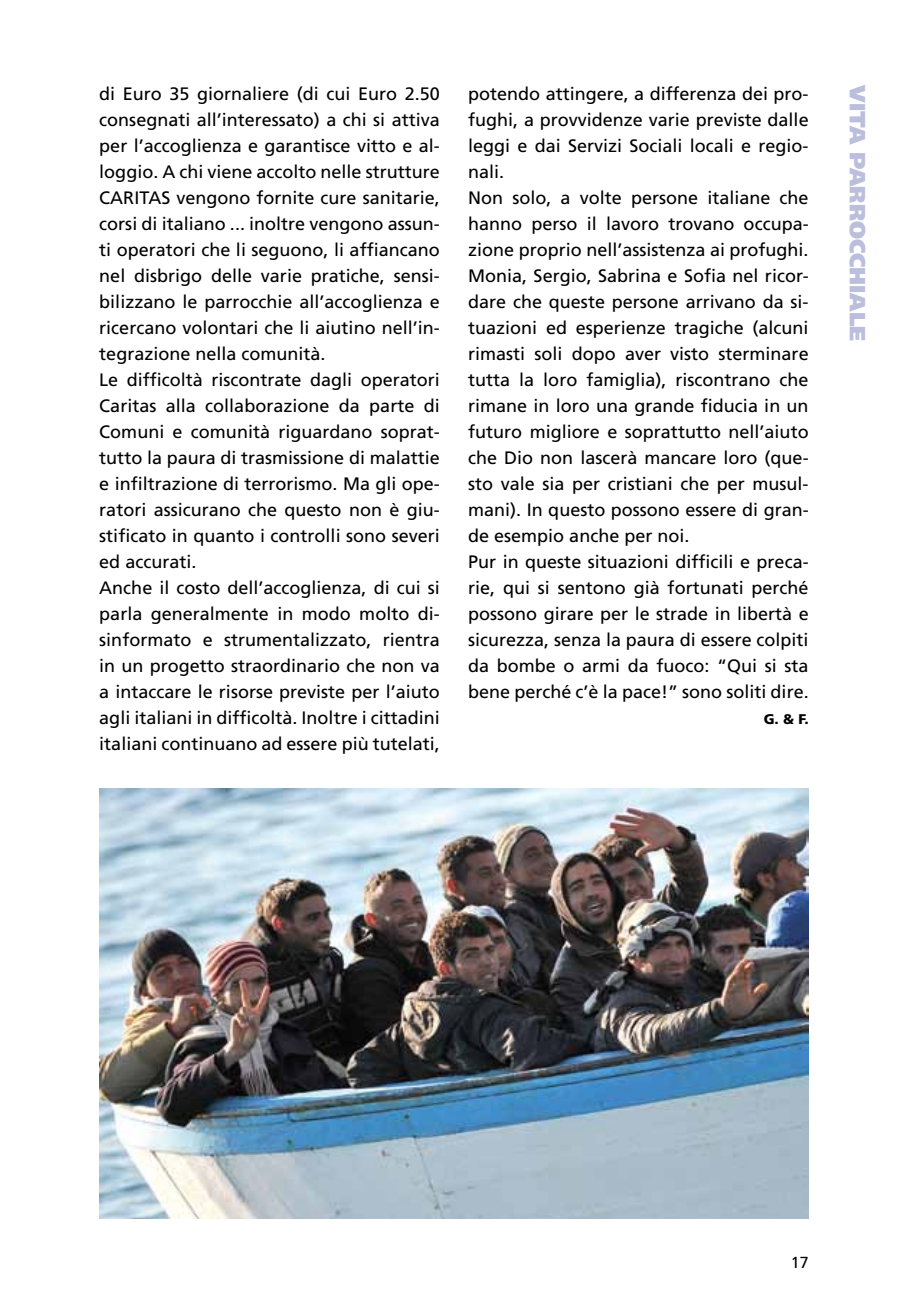
<style>
.page{position:relative;width:908px;height:1304px;background:#fff}
.page>*{position:absolute;margin:0;border:0;box-sizing:border-box;transform-origin:0 0}
.t1{font:900 22px "Frutiger";color:#bbbedc}
.t2{font:18px/26px "Frutiger";color:#000}
.t3{font:16px "Frutiger";color:#000}
.t4{font:900 14px "Frutiger";color:#000}
</style>
<div class="page">
<img style="left:99px;top:788px;width:709px;height:431px">
<p class="t2" style="left:99px;top:81px;width:342px;text-align:justify">di Euro 35 giornaliere (di cui Euro 2.50 consegnati all’interessato) a chi si attiva per l’accoglienza e garantisce vitto e al&shy;loggio. A chi viene accolto nelle strutture CARITA</p>
<p class="t2" style="left:99px;top:185px;width:342px;text-indent:62px">S vengono fornite cure sanitarie, corsi di italiano ... inoltre vengono assun&shy;ti operatori che li seguono, li affiancano nel disbrigo delle varie pratiche, sensi&shy;bilizzano le parrocchie all’accoglienza e ricercano volontari che li aiutino nell’in&shy;tegrazione nella comunità.<br>Le difficoltà riscontrate dagli operatori Caritas alla collaborazione da parte di Comuni e comunità riguardano soprat&shy;tutto la paura di trasmissione di malattie e infiltrazione di terrorismo. Ma gli ope&shy;ratori assicurano che questo non è giu&shy;stificato in quanto i controlli sono severi ed accurati.<br>Anche il costo dell’accoglienza, di cui si parla generalmente in modo molto di&shy;sinformato e strumentalizzato, rientra in un progetto straordinario che non va a intaccare le risorse previste per l’aiuto agli italiani in difficoltà. I noltre i cittadini italiani continuano ad essere più tutelati,</p>
<p class="t2" style="left:468px;top:80px;width:342px">potendo attingere, a differenza dei pro&shy;fughi, a provvidenze varie previste dalle leggi e dai Servizi Sociali locali e regio&shy;nali.<br>Non solo, a volte persone italiane che hanno perso il lavoro trovano occupa&shy;zione proprio nell’assistenza ai profughi.<br>Monia, Sergio, Sabrina e Sofia nel ricor&shy;dare che queste persone arrivano da si&shy;tuazioni ed esperienze tragiche (alcuni rimasti soli dopo aver visto sterminare tutta la loro famiglia), riscontrano che rimane in loro una grande fiducia in un futuro migliore e soprattutto nell’aiuto che Dio non lascerà mancare loro (que&shy;sto vale sia per cristiani che per musul&shy;mani). I n questo possono essere di gran&shy;de esempio anche per noi.<br>Pur in queste situazioni difficili e preca&shy;rie, qui si sentono già fortunati perché possono girare per le strade in libertà e sicurezza, senza la paura di essere colpiti da bombe o armi da fuoco: “Qui si sta bene perché c’è la pace!” sono soliti dire.</p>
<p class="t4" style="left:763px;top:711px;width:46px">G. &amp; F.</p>
<p class="t1" style="left:870px;top:85px;width:258px;rotate:90deg">vita parrocchiale</p>
<p class="t3" style="left:790px;top:1253px;width:19px">17</p>
</div>
